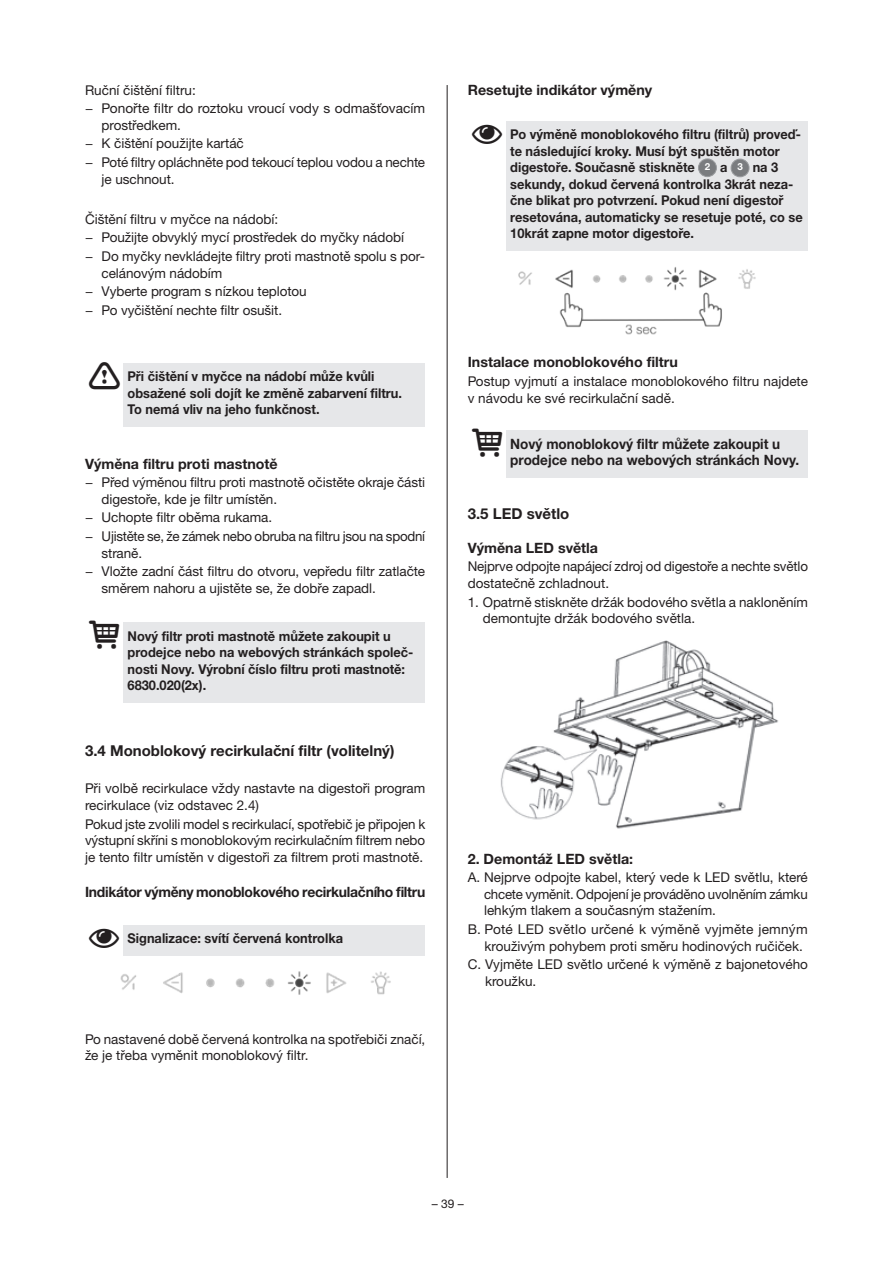
<style>
.page{position:relative;width:893px;height:1263px;background:#fff}
.page>*{position:absolute;margin:0;border:0;box-sizing:border-box;transform-origin:0 0}
.t1{font:700 15px "Helvetica Neue LTW1 G";color:#231f20}
.t2{font:700 14.25px "Helvetica Neue LTW1 G";color:#231f20}
.t3{font:700 14.25px/16.5px "Helvetica Neue LTW1 G";color:#231f20;scale:.95 1}
.t4{font:700 14.25px "Helvetica Neue LTW1 G";letter-spacing:-.02em;color:#231f20}
.t5{font:13.5px/16.5px "Helvetica Neue LTW1 G";letter-spacing:-.005em;color:#231f20}
.t6{font:700 13.5px/16.5px "Helvetica Neue LTW1 G";color:#231f20;scale:.95 1}
.t7{font:700 13.5px "Helvetica Neue LT Std";color:#231f20;scale:.95 1}
.t8{font:12px "Helvetica Neue LT Std";color:#231f20}
.s1{font-family:"Helvetica Neue LT Std"}
</style>
<div class="page">
<hr style="left:447px;top:85px;width:1px;height:1093px;background:#231f20">
<div style="left:123px;top:363px;width:302px;height:64px;background:#e6e7e9"></div>
<div style="left:123px;top:622px;width:302px;height:80px;background:#e6e7e9"></div>
<div style="left:123px;top:925px;width:302px;height:30px;background:#e6e7e9"></div>
<img style="left:120px;top:971px;width:271px;height:24px">
<div style="left:506px;top:121px;width:302px;height:130px;background:#e6e7e9"></div>
<div style="left:506px;top:430px;width:302px;height:48px;background:#e6e7e9"></div>
<div style="left:698px;top:159px;width:18px;height:18px;background:#7a7c7f;border-radius:50%"></div>
<div style="left:698px;top:159px;width:18px;height:18px;border:1px solid #999b9e;border-radius:50%"></div>
<div style="left:731px;top:159px;width:18px;height:18px;background:#7a7c7f;border-radius:50%"></div>
<div style="left:731px;top:159px;width:18px;height:18px;border:1px solid #999b9e;border-radius:50%"></div>
<img style="left:518px;top:267px;width:238px;height:68px">
<img style="left:501px;top:641px;width:277px;height:188px">
<p class="t5" style="left:85px;top:80px;width:342px;line-height:18.6px">Ruční čištění filtru:<br><span class="s1">−</span> Ponořte filtr do roztoku vroucí vody s odmašťovacím</p>
<p class="t5" style="left:85px;top:116px;width:342px;line-height:18.6px;text-indent:17px">prostředkem.<br><span class="s1">−</span> K čištění použijte kartáč<br><span class="s1">−</span> Poté filtry opláchněte pod tekoucí teplou vodou a nechte</p>
<p class="t5" style="left:102px;top:170px;width:75px">je uschnout.</p>
<p class="t5" style="left:85px;top:210px;width:342px;line-height:18.6px">Čištění filtru v myčce na nádobí:<br><span class="s1">−</span> Použijte obvyklý mycí prostředek do myčky nádobí<br><span class="s1">−</span> Do myčky nevkládejte filtry proti mastnotě spolu s por-</p>
<p class="t5" style="left:85px;top:263px;width:223px;line-height:18.6px;text-indent:17px">celánovým nádobím<br><span class="s1">−</span> Vyberte program s nízkou teplotou <span class="s1">−</span> Po vyčištění nechte filtr osušit.</p>
<p class="t6" style="left:128px;top:368px;width:290px">Při čištění v myčce na nádobí může kvůli obsažené soli dojít ke změně zabarvení filtru.<br>To nemá vliv na jeho funkčnost.</p>
<p class="t2" style="left:85px;top:455px;width:194px">Výměna filtru proti mastnotě</p>
<p class="t5" style="left:102px;top:474px;width:325px;text-indent:-17px"><span class="s1">−</span> Před výměnou filtru proti mastnotě očistěte okraje části digestoře, kde je filtr umístěn.</p>
<p class="t5" style="left:85px;top:508px;width:342px;line-height:18.6px"><span class="s1">−</span> Uchopte filtr oběma rukama.<br><span class="s1">−</span> Ujistěte se, že zámek nebo obruba na filtru jsou na spodní</p>
<p class="t5" style="left:85px;top:543px;width:342px;line-height:18.6px;text-indent:17px">straně.<br><span class="s1">−</span> Vložte zadní část filtru do otvoru, vepředu filtr zatlačte</p>
<p class="t5" style="left:102px;top:580px;width:276px">směrem nahoru a ujistěte se, že dobře zapadl.</p>
<p class="t6" style="left:128px;top:627px;width:302px">Nový filtr proti mastnotě můžete zakoupit u prodejce nebo na webových stránkách společ&shy;nosti Novy. Výrobní číslo filtru proti mastnotě<span class="s1">:</span></p>
<p class="t7" style="left:128px;top:677px;width:84px">6830.020(2x).</p>
<p class="t1" style="left:85px;top:741px;width:311px">3.4 Monoblokový recirkulační filtr (volitelný)</p>
<p class="t5" style="left:85px;top:780px;width:342px">Při volbě recirkulace vždy nastavte na digestoři program recirkulace (viz odstavec 2.4)</p>
<p class="t5" style="left:85px;top:815px;width:342px;text-align:justify">Pokud jste zvolili model s recirkulací, spotřebič je připojen k výstupní skříni s monoblokovým recirkulačním filtrem nebo je tento filtr umístěn v digestoři za filtrem proti mastnotě.</p>
<p class="t4" style="left:85px;top:883px;width:342px">Indikátor výměny monoblokového recirkulačního filtru</p>
<p class="t6" style="left:128px;top:930px;width:228px">Signalizace: svítí červená kontrolka</p>
<p class="t5" style="left:85px;top:1031px;width:342px">Po nastavené době červená kontrolka na spotřebiči značí, že je třeba vyměnit monoblokový filtr.</p>
<p class="t2" style="left:468px;top:81px;width:186px">Resetujte indikátor výměny</p>
<p class="t6" style="left:510px;top:126px;width:309px">Po výměně monoblokového filtru (filtrů) proveď&shy;te následující kroky. Musí být spuštěn motor digestoře. Současně stiskněte <sup>2</sup> a <sup>3</sup> na 3 sekundy, dokud červená kontrolka 3krát neza&shy;čne blikat pro potvrzení. Pokud není digestoř resetována, automaticky se resetuje poté, co se 10krát zapne motor digestoře.</p>
<p class="t2" style="left:468px;top:353px;width:212px">Instalace monoblokového filtru</p>
<p class="t5" style="left:468px;top:373px;width:342px">Postup vyjmutí a instalace monoblokového filtru najdete v návodu ke své recirkulační sadě.</p>
<p class="t3" style="left:510px;top:435px;width:306px">Nový monoblokový filtr můžete zakoupit u prodejce nebo na webových stránkách Novy.</p>
<p class="t1" style="left:468px;top:505px;width:103px">3.5 LED světlo</p>
<p class="t2" style="left:468px;top:539px;width:132px">Výměna LED světla</p>
<p class="t5" style="left:468px;top:558px;width:342px">Nejprve odpojte napájecí zdroj od digestoře a nechte světlo dostatečně zchladnout.</p>
<p class="t5" style="left:483px;top:593px;width:327px;text-indent:-15px">1. Opatrně stiskněte držák bodového světla a nakloněním demontujte držák bodového světla.</p>
<p class="t2" style="left:468px;top:850px;width:167px">2. Demontáž LED světla:</p>
<p class="t5" style="left:484px;top:869px;width:325px;text-align:justify;text-indent:-16px">A. Nejprve odpojte kabel, který vede k LED světlu, které chcete vyměnit. Odpojení je prováděno uvolněním zámku lehkým tlakem a současným stažením.</p>
<p class="t5" style="left:484px;top:921px;width:325px;text-indent:-17px">B. Poté LED světlo určené k výměně vyjměte jemným krouživým pohybem proti směru hodinových ručiček.</p>
<p class="t5" style="left:485px;top:956px;width:324px;text-indent:-17px">C. Vyjměte LED světlo určené k výměně z bajonetového kroužku.</p>
<p class="t8" style="left:432px;top:1196px;width:34px">– 39 –</p>
</div>
